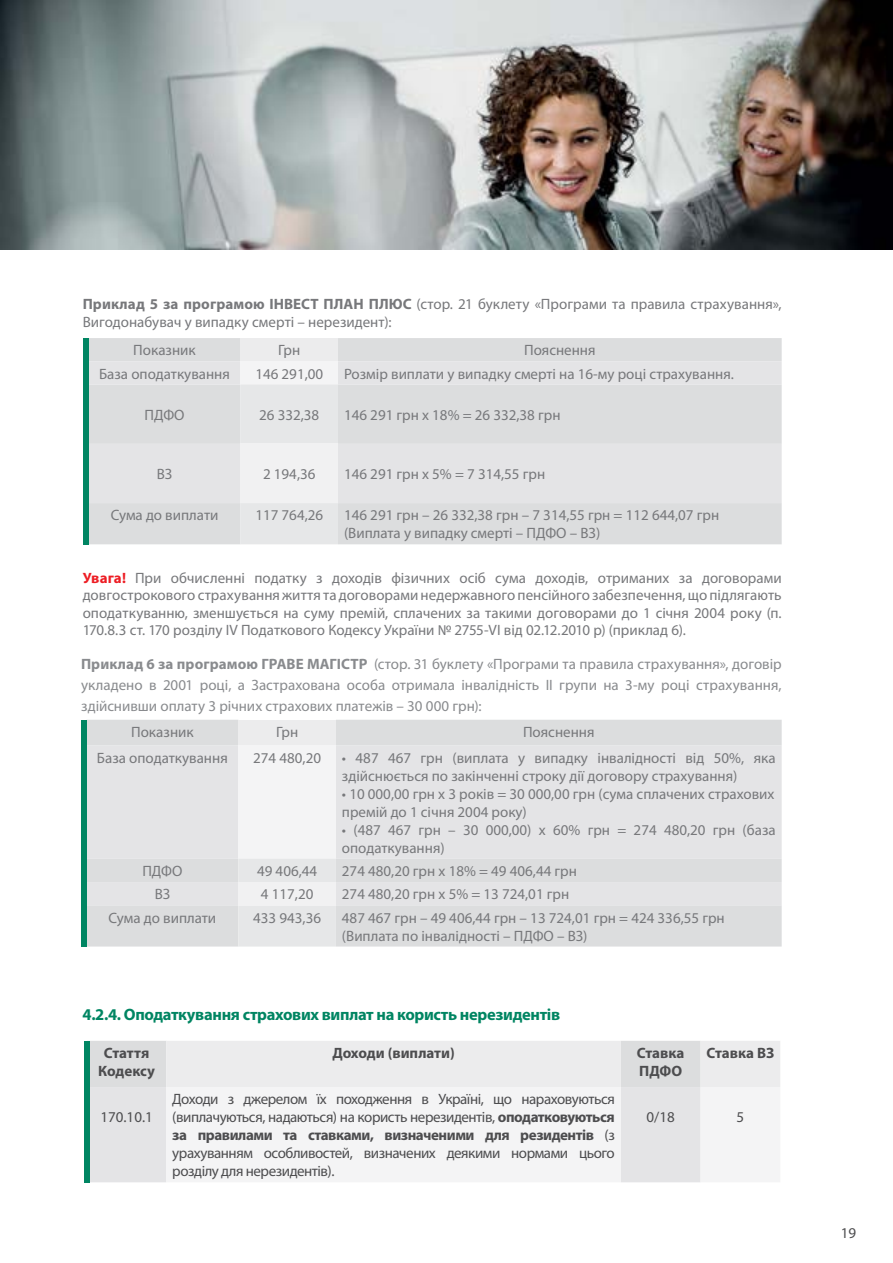
<style>
.page{position:relative;width:893px;height:1263px;background:#fff}
.page>*{position:absolute;margin:0;border:0;box-sizing:border-box;transform-origin:0 0}
.t1{font:700 16.5px "Myriad Pro";letter-spacing:-.02em;color:#008562}
.t2{font:15px/18px "Myriad Pro";color:#77787b}
.t3{font:15px/18px "Myriad Pro";letter-spacing:-.03em;color:#4d4d4f;text-align:justify}
.t4{font:15px/21px "Myriad Pro";color:#898b8e;text-align:justify}
.t5{font:700 15px/18px "Myriad Pro";letter-spacing:-.005em;color:#4d4d4f;text-align:center}
.s1{font-weight:700}
.s2{font-weight:700;color:#ed1d24}
</style>
<div class="page">
<img style="left:0;top:0;width:893px;height:250px">
<svg style="left:90px;top:1041px;width:690px;height:46px;background:#e8e8e9"></svg>
<div style="left:90px;top:1087px;width:76px;height:95px;background:#e4e4e6"></div>
<svg style="left:166px;top:1087px;width:614px;height:95px;fill:#f4f4f5"></svg>
<div style="left:84px;top:1041px;width:6px;height:141px;background:#008562"></div>
<div style="left:89px;top:338px;width:693px;height:206px;background:#dcddde"></div>
<div style="left:240px;top:338px;width:98px;height:23px;background:#ececed"></div>
<div style="left:89px;top:361px;width:693px;height:142px;background:#e4e4e6"></div>
<div style="left:240px;top:361px;width:98px;height:24px;background:#f4f4f5"></div>
<div style="left:240px;top:385px;width:98px;height:159px;background:#e6e7e8"></div>
<div style="left:240px;top:444px;width:98px;height:59px;background:#f1f1f2"></div>
<div style="left:83px;top:338px;width:6px;height:206px;background:#008562"></div>
<div style="left:87px;top:720px;width:695px;height:226px;background:#dcddde"></div>
<div style="left:238px;top:720px;width:98px;height:25px;background:#ececed"></div>
<div style="left:87px;top:745px;width:695px;height:160px;background:#e4e4e6"></div>
<div style="left:238px;top:745px;width:98px;height:114px;background:#f4f4f5"></div>
<div style="left:238px;top:859px;width:98px;height:87px;background:#e6e7e8"></div>
<div style="left:238px;top:882px;width:98px;height:23px;background:#f1f1f2"></div>
<div style="left:81px;top:720px;width:6px;height:227px;background:#008562"></div>
<p class="t2" style="left:83px;top:295px;width:700px;line-height:17.2px"><span class="s1">Приклад 5 за програмою ІНВЕСТ ПЛАН ПЛЮС</span> (стор. 21 буклету «Програми та правила страхування»,<br>Вигодонабувач у випадку смерті – нерезидент):</p>
<p class="t2" style="left:133px;top:341px;width:64px">Показник</p>
<p class="t2" style="left:278px;top:341px;width:24px">Грн</p>
<p class="t2" style="left:524px;top:341px;width:73px">Пояснення</p>
<p class="t2" style="left:99px;top:364px;width:132px">База оподаткування</p>
<p class="t2" style="left:255px;top:364px;width:69px">146 291,00</p>
<p class="t2" style="left:344px;top:364px;width:391px">Розмір виплати у випадку смерті на 16-му році страхування.</p>
<p class="t2" style="left:144px;top:406px;width:42px">ПДФО</p>
<p class="t2" style="left:259px;top:406px;width:62px">26 332,38</p>
<p class="t2" style="left:344px;top:406px;width:218px">146 291 грн х 18% = 26 332,38 грн</p>
<p class="t2" style="left:157px;top:465px;width:17px">ВЗ</p>
<p class="t2" style="left:263px;top:465px;width:54px">2 194,36</p>
<p class="t2" style="left:344px;top:465px;width:203px">146 291 грн х 5% = 7 314,55 грн</p>
<p class="t2" style="left:111px;top:506px;width:109px">Сума до виплати</p>
<p class="t2" style="left:255px;top:506px;width:69px">117 764,26</p>
<p class="t2" style="left:344px;top:506px;width:377px">146 291 грн – 26 332,38 грн – 7 314,55 грн = 112 644,07 грн (Виплата у випадку смерті – ПДФО – ВЗ)</p>
<p class="t2" style="left:83px;top:569px;width:700px;line-height:17.2px;text-align:justify"><span class="s2">Увага!</span> При обчисленні податку з доходів фізичних осіб сума доходів, отриманих за договорами довгострокового страхування життя та договорами недержавного пенсійного забезпечення, що підлягають оподаткуванню, зменшується на суму премій, сплачених за такими договорами до 1 січня 2004 року (п.<br>170.8.3 ст. 170 розділу ІV Податкового Кодексу України № 2755-VI від 02.12.2010 р) (приклад 6).</p>
<p class="t4" style="left:81px;top:653px;width:702px"><span class="s1">Приклад 6 за програмою ГРАВЕ МАГІСТР</span> (стор. 31 буклету «Програми та правила страхування», договір укладено в 2001 році, а Застрахована особа отримала інвалідність ІІ групи на 3-му році страхування, здійснивши оплату 3 річних страхових платежів – 30 000 грн):</p>
<p class="t2" style="left:131px;top:723px;width:64px">Показник</p>
<p class="t2" style="left:276px;top:723px;width:24px">Грн</p>
<p class="t2" style="left:523px;top:723px;width:73px">Пояснення</p>
<p class="t2" style="left:97px;top:748px;width:132px">База оподаткування</p>
<p class="t2" style="left:253px;top:748px;width:69px">274 480,20</p>
<p class="t2" style="left:342px;top:748px;width:435px">• 487 467 грн (виплата у випадку інвалідності від 50%, яка здійснюється по закінченні строку дії договору страхування)</p>
<p class="t2" style="left:342px;top:784px;width:434px">• 10 000,00 грн х 3 років = 30 000,00 грн (сума сплачених страхових премій до 1 січня 2004 року)</p>
<p class="t2" style="left:342px;top:820px;width:435px">• (487 467 грн – 30 000,00) х 60% грн = 274 480,20 грн (база оподаткування)</p>
<p class="t2" style="left:142px;top:862px;width:42px">ПДФО</p>
<p class="t2" style="left:257px;top:862px;width:62px">49 406,44</p>
<p class="t2" style="left:342px;top:862px;width:237px">274 480,20 грн х 18% = 49 406,44 грн</p>
<p class="t2" style="left:155px;top:885px;width:17px">ВЗ</p>
<p class="t2" style="left:261px;top:885px;width:54px">4 117,20</p>
<p class="t2" style="left:342px;top:885px;width:229px">274 480,20 грн х 5% = 13 724,01 грн</p>
<p class="t2" style="left:109px;top:908px;width:109px">Сума до виплати</p>
<p class="t2" style="left:253px;top:908px;width:69px">433 943,36</p>
<p class="t2" style="left:342px;top:908px;width:384px">487 467 грн – 49 406,44 грн – 13 724,01 грн = 424 336,55 грн (Виплата по інвалідності – ПДФО – ВЗ)</p>
<p class="t1" style="left:82px;top:1004px;width:479px">4.2.4. Оподаткування страхових виплат на користь нерезидентів</p>
<p class="t5" style="left:98px;top:1043px;width:58px">Стаття<br>Кодексу</p>
<p class="t5" style="left:332px;top:1043px;width:124px">Доходи (виплати)</p>
<p class="t5" style="left:637px;top:1043px;width:49px;text-align:left">Ставка<br>ПДФО</p>
<p class="t5" style="left:707px;top:1043px;width:69px">Ставка ВЗ</p>
<p class="t3" style="left:100px;top:1108px;width:54px">170.10.1</p>
<p class="t3" style="left:172px;top:1090px;width:444px">Доходи з джерелом їх походження в Україні, що нараховуються (виплачуються, надаються) на користь нерезидентів, <span class="s1">оподатковуються за правилами та ставками, визначеними для резидентів</span> (з урахуванням особливостей, визначених деякими нормами цього розділу для нерезидентів).</p>
<p class="t3" style="left:647px;top:1108px;width:30px">0/18</p>
<p class="t3" style="left:737px;top:1108px;width:9px">5</p>
<p class="t3" style="left:841px;top:1224px;width:17px">19</p>
</div>
